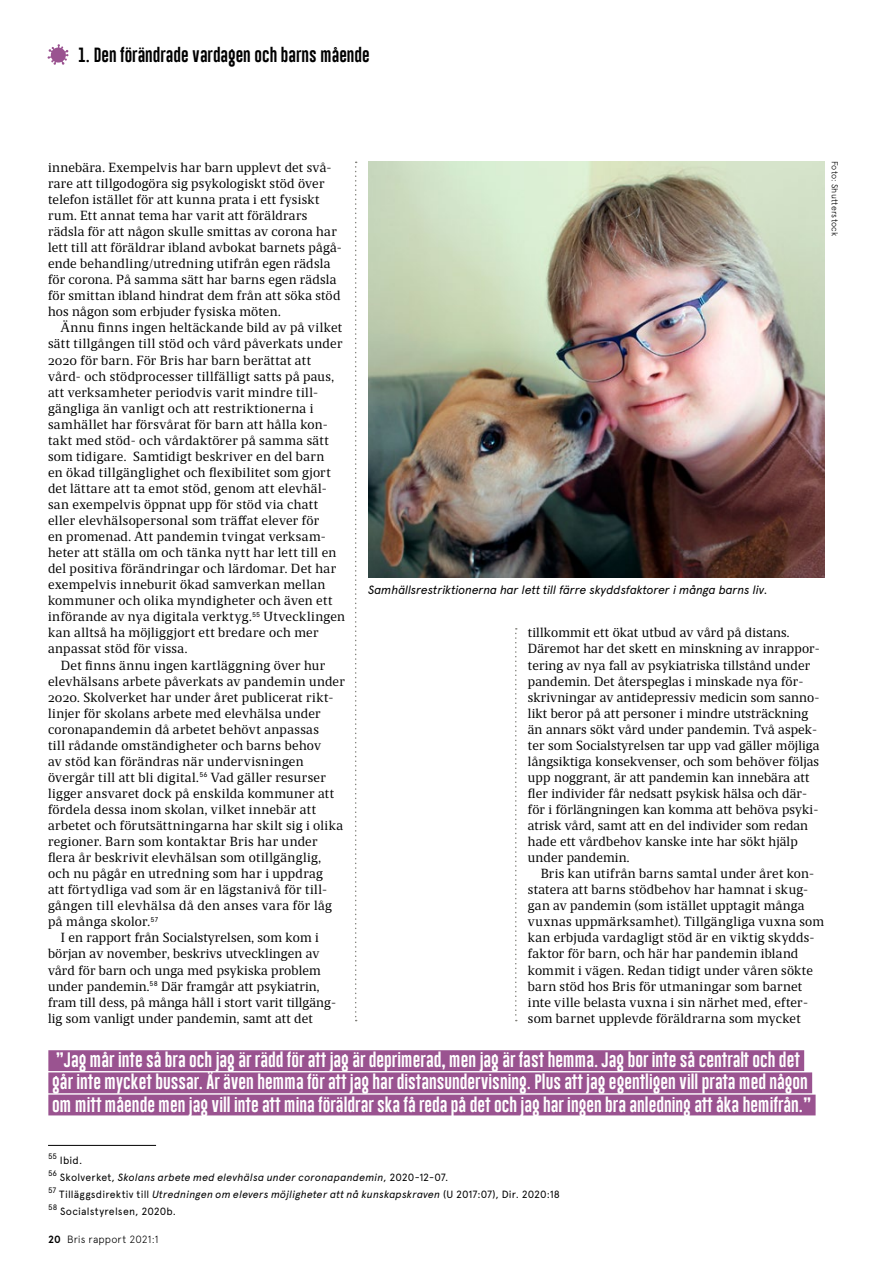
<style>
.page{position:relative;width:893px;height:1263px;background:#fff}
.page>*{position:absolute;margin:0;border:0;box-sizing:border-box;transform-origin:0 0}
.t1{font:700 15.3px/22.2px "Bris Gobold";color:#fff}
.t2{font:700 15px "Bris Gobold";color:#000}
.t3{font:13.2px/16px "Maga";letter-spacing:.015em;color:#000}
.t4{font:13.2px "Maga";letter-spacing:.035em;color:#000}
.t5{font:italic 12px "Apercu";letter-spacing:-.015em;color:#000}
.t6{font:italic 10.5px "Apercu";letter-spacing:.01em;color:#000}
.t7{font:10.5px "Apercu";letter-spacing:.02em;color:#000}
.t8{font:300 10.5px "Apercu";letter-spacing:.01em;color:#000}
.t9{font:300 8.7px "Apercu";letter-spacing:.025em;color:#000}
.t10{font:7.8px "Apercu";color:#000}
.s1{font-style:normal}
.s2{font-weight:700}
</style>
<div class="page">
<hr style="left:48px;top:1145px;width:108px;height:1px;background:#000">
<svg style="left:355px;top:162px;width:2px;height:859px"></svg>
<svg style="left:515px;top:628px;width:2px;height:393px"></svg>
<img style="left:368px;top:162px;width:457px;height:415px">
<div style="left:48px;top:1050px;width:756px;height:21px;background:#9a5390"></div>
<div style="left:48px;top:1072px;width:764px;height:21px;background:#9a5390"></div>
<div style="left:48px;top:1095px;width:768px;height:20px;background:#9a5390"></div>
<svg style="left:47px;top:44px;width:21px;height:21px"></svg>
<p class="t2" style="left:78px;top:46px;width:293px">1. Den förändrade vardagen och barns mående</p>
<p class="t3" style="left:48px;top:159px;width:295px">innebära. Exempelvis har barn upplevt det svå&shy;rare att tillgodogöra sig psykologiskt stöd över telefon istället för att kunna prata i ett fysiskt rum. Ett annat tema har varit att föräldrars rädsla för att någon skulle smittas av corona har lett till att föräldrar ibland avbokat barnets pågå&shy;ende behandling/utredning utifrån egen rädsla för corona. På samma sätt har barns egen rädsla för smittan ibland hindrat dem från att söka stöd hos någon som erbjuder fysiska möten.</p>
<p class="t3" style="left:48px;top:320px;width:299px;text-indent:13px">Ännu finns ingen heltäckande bild av på vilket sätt tillgången till stöd och vård påverkats under 2020 för barn. För Bris har barn berättat att vård- och stödprocesser tillfälligt satts på paus, att verksamheter periodvis varit mindre till&shy;gängliga än vanligt och att restriktionerna i samhället har försvårat för barn att hålla kon&shy;takt med stöd- och vårdaktörer på samma sätt som tidigare. Samtidigt beskriver en del barn<br>en ökad tillgänglighet och flexibilitet som gjort det lättare att ta emot stöd, genom att elevhäl&shy;san exempelvis öppnat upp för stöd via chatt eller elevhälsopersonal som träffat elever för<br>en promenad. Att pandemin tvingat verksam&shy;heter att ställa om och tänka nytt har lett till en del positiva förändringar och lärdomar. Det har exempelvis inneburit ökad samverkan mellan kommuner och olika myndigheter och även ett införande av nya digitala verktyg.<sup>55</sup> Utvecklingen kan alltså ha möjliggjort ett bredare och mer anpassat stöd för vissa.</p>
<p class="t4" style="left:61px;top:657px;width:266px">Det finns ännu ingen kartläggning över hur</p>
<p class="t3" style="left:48px;top:673px;width:298px">elevhälsans arbete påverkats av pandemin under</p>
<p class="t3" style="left:48px;top:689px;width:287px">2020. Skolverket har under året publicerat rikt-</p>
<p class="t3" style="left:48px;top:705px;width:274px">linjer för skolans arbete med elevhälsa under</p>
<p class="t3" style="left:48px;top:721px;width:272px">coronapandemin då arbetet behövt anpassas</p>
<p class="t3" style="left:48px;top:737px;width:275px">till rådande omständigheter och barns behov</p>
<p class="t3" style="left:48px;top:753px;width:257px">av stöd kan förändras när undervisningen</p>
<p class="t3" style="left:48px;top:769px;width:279px">övergår till att bli digital.<sup>56</sup> Vad gäller resurser</p>
<p class="t3" style="left:48px;top:785px;width:288px">ligger ansvaret dock på enskilda kommuner att</p>
<p class="t3" style="left:48px;top:801px;width:270px">fördela dessa inom skolan, vilket innebär att</p>
<p class="t3" style="left:48px;top:817px;width:297px">arbetet och förutsättningarna har skilt sig i olika</p>
<p class="t3" style="left:48px;top:833px;width:271px">regioner. Barn som kontaktar Bris har under</p>
<p class="t3" style="left:48px;top:849px;width:274px">flera år beskrivit elevhälsan som otillgänglig,</p>
<p class="t3" style="left:48px;top:866px;width:276px">och nu pågår en utredning som har i uppdrag</p>
<p class="t3" style="left:48px;top:882px;width:281px">att förtydliga vad som är en lägstanivå för till-</p>
<p class="t4" style="left:48px;top:898px;width:285px">gången till elevhälsa då den anses vara för låg</p>
<p class="t3" style="left:48px;top:914px;width:112px">på många skolor.<sup>57</sup></p>
<p class="t3" style="left:61px;top:930px;width:260px">I en rapport från Socialstyrelsen, som kom i</p>
<p class="t3" style="left:48px;top:946px;width:273px">början av november, beskrivs utvecklingen av</p>
<p class="t3" style="left:48px;top:962px;width:274px">vård för barn och unga med psykiska problem</p>
<p class="t3" style="left:48px;top:978px;width:273px">under pandemin.<sup>58</sup> Där framgår att psykiatrin,</p>
<p class="t3" style="left:48px;top:994px;width:290px">fram till dess, på många håll i stort varit tillgäng-</p>
<p class="t3" style="left:48px;top:1010px;width:266px">lig som vanligt under pandemin, samt att det</p>
<p class="t9" style="left:840px;top:161px;width:77px;rotate:90deg">Foto: Shutterstock</p>
<p class="t5" style="left:368px;top:583px;width:401px">Samhällsrestriktionerna har lett till färre skyddsfaktorer i många barns liv.</p>
<p class="t3" style="left:528px;top:625px;width:294px">tillkommit ett ökat utbud av vård på distans.<br>Däremot har det skett en minskning av inrappor&shy;tering av nya fall av psykiatriska tillstånd under pandemin. Det återspeglas i minskade nya för&shy;skrivningar av antidepressiv medicin som sanno&shy;likt beror på att personer i mindre utsträckning än annars sökt vård under pandemin. Två aspek&shy;ter som Socialstyrelsen tar upp vad gäller möjliga långsiktiga konsekvenser, och som behöver följas upp noggrant, är att pandemin kan innebära att fler individer får nedsatt psykisk hälsa och där&shy;för i förlängningen kan komma att behöva psyki&shy;atrisk vård, samt att en del individer som redan hade ett vårdbehov kanske inte har sökt hjälp under pandemin.</p>
<p class="t3" style="left:528px;top:866px;width:298px;text-indent:13px">Bris kan utifrån barns samtal under året kon&shy;statera att barns stödbehov har hamnat i skug&shy;gan av pandemin (som istället upptagit många vuxnas uppmärksamhet). Tillgängliga vuxna som kan erbjuda vardagligt stöd är en viktig skydds&shy;faktor för barn, och här har pandemin ibland kommit i vägen. Redan tidigt under våren sökte barn stöd hos Bris för utmaningar som barnet inte ville belasta vuxna i sin närhet med, efter&shy;som barnet upplevde föräldrarna som mycket</p>
<p class="t1" style="left:52px;top:1050px;width:761px">”Jag mår inte så bra och jag är rädd för att jag är deprimerad, men jag är fast hemma. Jag bor inte så centralt och det går inte mycket bussar. Är även hemma för att jag har distansundervisning. Plus att jag egentligen vill prata med någon om mitt mående men jag vill inte att mina föräldrar ska få reda på det och jag har ingen bra anledning att åka hemifrån.”</p>
<p class="t10" style="left:48px;top:1152px;width:11px">55</p>
<p class="t7" style="left:60px;top:1154px;width:24px">Ibid.</p>
<p class="t10" style="left:48px;top:1168px;width:11px">56</p>
<p class="t6" style="left:60px;top:1171px;width:390px"><span class="s1">Skolverket,</span> Skolans arbete med elevhälsa under coronapandemin<span class="s1">, 2020-12-07.</span></p>
<p class="t10" style="left:48px;top:1185px;width:10px">57</p>
<p class="t6" style="left:59px;top:1188px;width:502px"><span class="s1">Tilläggsdirektiv till</span> Utredningen om elevers möjligheter att nå kunskapskraven <span class="s1">(U 2017:07), Dir. 2020:18</span></p>
<p class="t10" style="left:48px;top:1202px;width:11px">58</p>
<p class="t7" style="left:60px;top:1205px;width:118px">Socialstyrelsen, 2020b.</p>
<p class="t8" style="left:48px;top:1233px;width:112px"><span class="s2">20</span> Bris rapport 2021:1</p>
</div>
